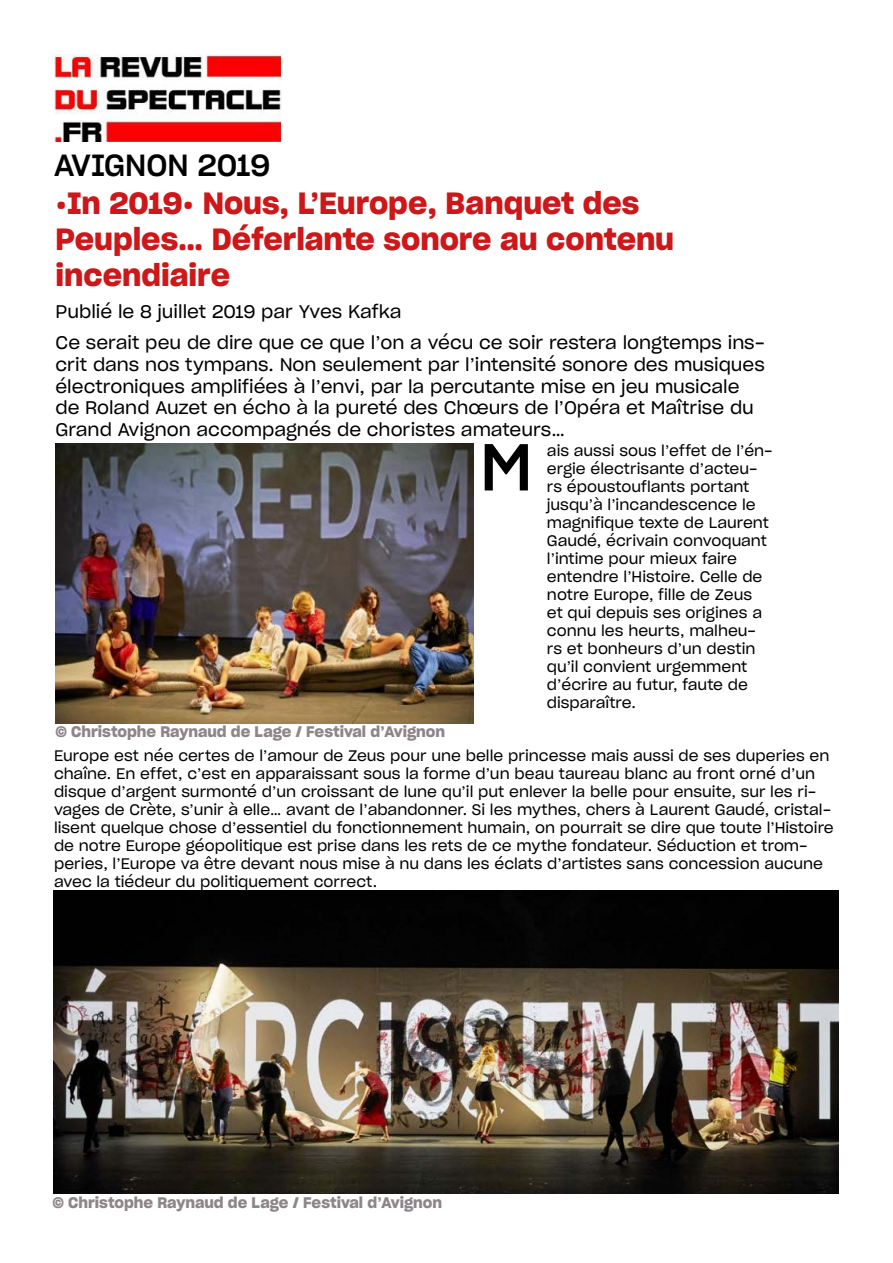
<style>
.page{position:relative;width:893px;height:1263px;background:#fff}
.page>*{position:absolute;margin:0;border:0;box-sizing:border-box;transform-origin:0 0}
.t1{font:65.1px "Sharp Grotesk Medium 20";color:#000}
.t2{font:30px/36px "Sharp Grotesk Semi Bold 20";color:#cd1719}
.t3{font:30px "Sharp Grotesk Medium 20";color:#000}
.t4{font:18px/21.6px "Sharp Grotesk Book 20";color:#000}
.t5{font:15px/18px "Sharp Grotesk Book 20";color:#000}
.t6{font:15px "Sharp Grotesk Semi Bold 20";color:#8e858a}
</style>
<div class="page">
<img style="left:54px;top:54px;width:227px;height:87px">
<img style="left:56px;top:444px;width:417px;height:279px">
<img style="left:54px;top:891px;width:785px;height:302px">
<h2 class="t3" style="left:54px;top:140px;width:218px">AVIGNON 2019</h2>
<h2 class="t2" style="left:56px;top:183px;width:620px">•In 2019• Nous, L’Europe, Banquet des<br>Peuples… Déferlante sonore au contenu incendiaire</h2>
<p class="t4" style="left:56px;top:300px;width:348px">Publié le 8 juillet 2019 par Yves Kafka</p>
<p class="t4" style="left:56px;top:331px;width:711px">Ce serait peu de dire que ce que l’on a vécu ce soir restera longtemps ins&shy;crit dans nos tympans. Non seulement par l’intensité sonore des musiques électroniques amplifiées à l’envi, par la percutante mise en jeu musicale de Roland Auzet en écho à la pureté des Chœurs de l’Opéra et Maîtrise du Grand Avignon accompagnés de choristes amateurs…</p>
<p class="t6" style="left:56px;top:720px;width:391px">© Christophe Raynaud de Lage / Festival d’Avignon</p>
<h1 class="t1" style="left:480px;top:412px;width:54px">M</h1>
<p class="t5" style="left:547px;top:440px;width:227px">ais aussi sous l’effet de l’én&shy;ergie électrisante d’acteu&shy;rs époustouflants portant jusqu’à l’incandescence le magnifique texte de Laurent<br>Gaudé, écrivain convoquant l’intime pour mieux faire entendre l’Histoire. Celle de notre Europe, fille de Zeus<br>et qui depuis ses origines a connu les heurts, malheu&shy;rs et bonheurs d’un destin qu’il convient urgemment d’écrire au futur, faute de disparaître.</p>
<p class="t5" style="left:54px;top:745px;width:781px">Europe est née certes de l’amour de Zeus pour une belle princesse mais aussi de ses duperies en chaîne. En effet, c’est en apparaissant sous la forme d’un beau taureau blanc au front orné d’un disque d’argent surmonté d’un croissant de lune qu’il put enlever la belle pour ensuite, sur les ri&shy;vages de Crète, s’unir à elle… avant de l’abandonner. Si les mythes, chers à Laurent Gaudé, cristal&shy;lisent quelque chose d’essentiel du fonctionnement humain, on pourrait se dire que toute l’Histoire de notre Europe géopolitique est prise dans les rets de ce mythe fondateur. Séduction et trom&shy;peries, l’Europe va être devant nous mise à nu dans les éclats d’artistes sans concession aucune avec la tiédeur du politiquement correct.</p>
<p class="t6" style="left:52px;top:1190px;width:391px">© Christophe Raynaud de Lage / Festival d’Avignon</p>
</div>
